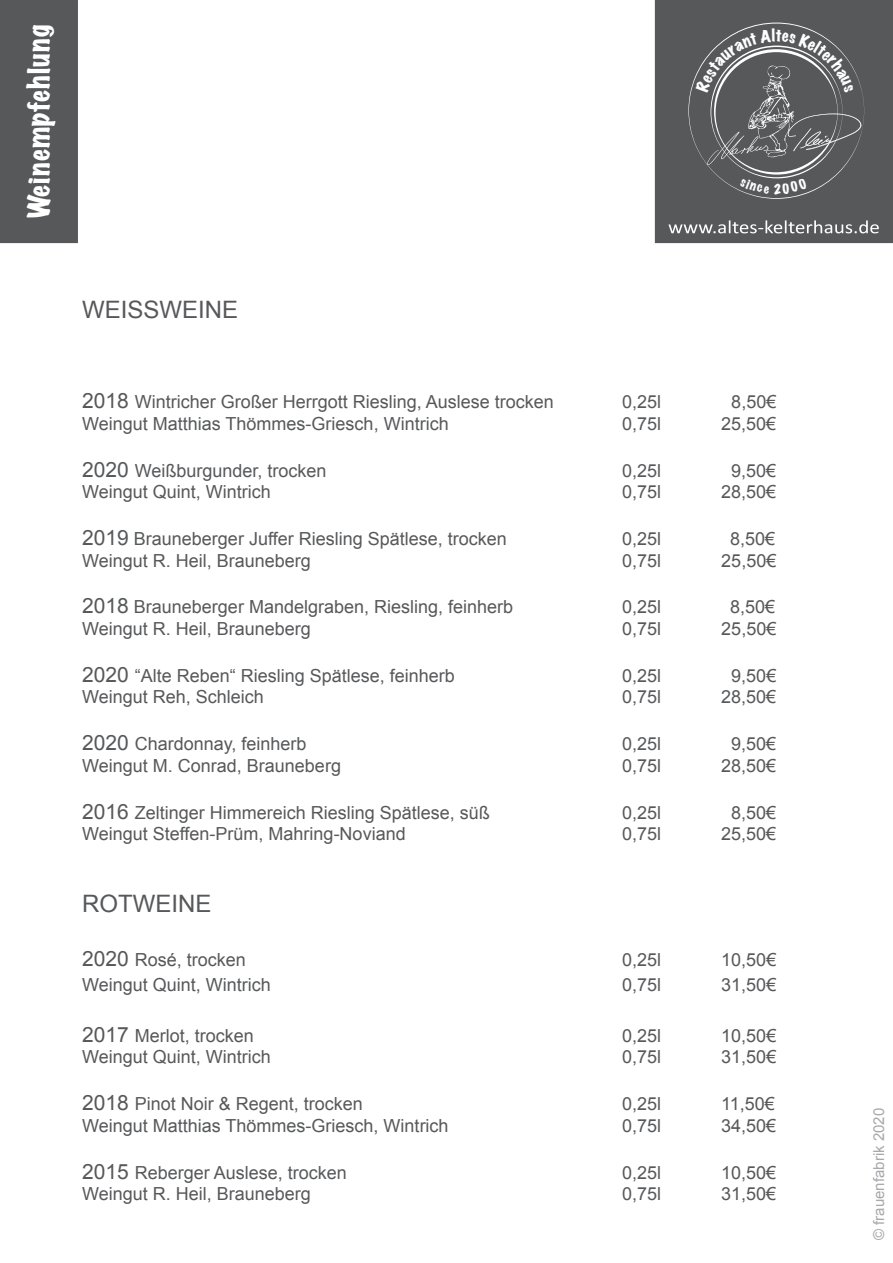
<style>
.page{position:relative;width:893px;height:1263px;background:#fff}
.page>*{position:absolute;margin:0;border:0;box-sizing:border-box;transform-origin:0 0}
.t1{font:expanded 27px "Marker Felt";letter-spacing:.035em;color:#fff}
.t2{font:24px "Arial";color:#57585a}
.t3{font:18px "Arial";color:#57585a}
.t4{font:15px "Arial";color:#a8a9ad}
.s1{font-size:21px}
</style>
<div class="page">
<div style="left:1px;top:1px;width:76px;height:241px;background:#57585a"></div>
<div style="left:0;top:0;width:78px;height:243px;border:2px solid #57585a"></div>
<div style="left:656px;top:1px;width:236px;height:241px;background:#57585a"></div>
<div style="left:655px;top:0;width:238px;height:243px;border:2px solid #57585a"></div>
<svg style="left:669px;top:220px;width:210px;height:13px"></svg>
<svg style="left:688px;top:23px;width:176px;height:176px"></svg>
<h1 class="t1" style="left:17px;top:218px;width:195px;rotate:-90deg">Weinempfehlung</h1>
<h2 class="t2" style="left:82px;top:294px;width:158px">WEISSWEINE</h2>
<p class="t3" style="left:82px;top:390px;width:473px"><span class="s1">2018</span> Wintricher Großer Herrgott Riesling, Auslese trocken</p>
<p class="t3" style="left:622px;top:390px;width:41px">0,25l</p>
<p class="t3" style="left:731px;top:390px;width:47px">8,50€</p>
<p class="t3" style="left:82px;top:412px;width:368px">Weingut Matthias Thömmes-Griesch, Wintrich</p>
<p class="t3" style="left:622px;top:412px;width:41px">0,75l</p>
<p class="t3" style="left:721px;top:412px;width:57px">25,50€</p>
<p class="t3" style="left:82px;top:458px;width:246px"><span class="s1">2020</span> Weißburgunder, trocken</p>
<p class="t3" style="left:622px;top:458px;width:41px">0,25l</p>
<p class="t3" style="left:731px;top:458px;width:47px">9,50€</p>
<p class="t3" style="left:82px;top:480px;width:190px">Weingut Quint, Wintrich</p>
<p class="t3" style="left:622px;top:480px;width:41px">0,75l</p>
<p class="t3" style="left:721px;top:480px;width:57px">28,50€</p>
<p class="t3" style="left:82px;top:527px;width:426px"><span class="s1">2019</span> Brauneberger Juffer Riesling Spätlese, trocken</p>
<p class="t3" style="left:622px;top:527px;width:41px">0,25l</p>
<p class="t3" style="left:730px;top:527px;width:47px">8,50€</p>
<p class="t3" style="left:82px;top:548px;width:230px">Weingut R. Heil, Brauneberg</p>
<p class="t3" style="left:622px;top:548px;width:41px">0,75l</p>
<p class="t3" style="left:721px;top:548px;width:57px">25,50€</p>
<p class="t3" style="left:82px;top:595px;width:432px"><span class="s1">2018</span> Brauneberger Mandelgraben, Riesling, feinherb</p>
<p class="t3" style="left:622px;top:595px;width:41px">0,25l</p>
<p class="t3" style="left:730px;top:595px;width:47px">8,50€</p>
<p class="t3" style="left:82px;top:617px;width:230px">Weingut R. Heil, Brauneberg</p>
<p class="t3" style="left:622px;top:617px;width:41px">0,75l</p>
<p class="t3" style="left:721px;top:617px;width:57px">25,50€</p>
<p class="t3" style="left:82px;top:664px;width:374px"><span class="s1">2020</span> “Alte Reben“ Riesling Spätlese, feinherb</p>
<p class="t3" style="left:622px;top:664px;width:41px">0,25l</p>
<p class="t3" style="left:731px;top:664px;width:47px">9,50€</p>
<p class="t3" style="left:82px;top:685px;width:183px">Weingut Reh, Schleich</p>
<p class="t3" style="left:622px;top:685px;width:41px">0,75l</p>
<p class="t3" style="left:721px;top:685px;width:57px">28,50€</p>
<p class="t3" style="left:82px;top:732px;width:226px"><span class="s1">2020</span> Chardonnay, feinherb</p>
<p class="t3" style="left:622px;top:732px;width:41px">0,25l</p>
<p class="t3" style="left:731px;top:732px;width:47px">9,50€</p>
<p class="t3" style="left:82px;top:754px;width:260px">Weingut M. Conrad, Brauneberg</p>
<p class="t3" style="left:622px;top:754px;width:41px">0,75l</p>
<p class="t3" style="left:721px;top:754px;width:57px">28,50€</p>
<p class="t3" style="left:82px;top:800px;width:409px"><span class="s1">2016</span> Zeltinger Himmereich Riesling Spätlese, süß</p>
<p class="t3" style="left:622px;top:800px;width:41px">0,25l</p>
<p class="t3" style="left:731px;top:800px;width:47px">8,50€</p>
<p class="t3" style="left:82px;top:822px;width:325px">Weingut Steffen-Prüm, Mahring-Noviand</p>
<p class="t3" style="left:622px;top:822px;width:41px">0,75l</p>
<p class="t3" style="left:721px;top:822px;width:57px">25,50€</p>
<h2 class="t2" style="left:82px;top:888px;width:131px">ROTWEINE</h2>
<p class="t3" style="left:82px;top:948px;width:165px"><span class="s1">2020</span> Rosé, trocken</p>
<p class="t3" style="left:622px;top:948px;width:41px">0,25l</p>
<p class="t3" style="left:721px;top:948px;width:57px">10,50€</p>
<p class="t3" style="left:82px;top:973px;width:190px">Weingut Quint, Wintrich</p>
<p class="t3" style="left:622px;top:973px;width:41px">0,75l</p>
<p class="t3" style="left:721px;top:973px;width:57px">31,50€</p>
<p class="t3" style="left:82px;top:1024px;width:173px"><span class="s1">2017</span> Merlot, trocken</p>
<p class="t3" style="left:622px;top:1024px;width:41px">0,25l</p>
<p class="t3" style="left:721px;top:1024px;width:57px">10,50€</p>
<p class="t3" style="left:82px;top:1045px;width:190px">Weingut Quint, Wintrich</p>
<p class="t3" style="left:622px;top:1045px;width:41px">0,75l</p>
<p class="t3" style="left:721px;top:1045px;width:57px">31,50€</p>
<p class="t3" style="left:82px;top:1092px;width:282px"><span class="s1">2018</span> Pinot Noir &amp; Regent, trocken</p>
<p class="t3" style="left:622px;top:1092px;width:41px">0,25l</p>
<p class="t3" style="left:721px;top:1092px;width:55px">11,50€</p>
<p class="t3" style="left:82px;top:1114px;width:368px">Weingut Matthias Thömmes-Griesch, Wintrich</p>
<p class="t3" style="left:622px;top:1114px;width:41px">0,75l</p>
<p class="t3" style="left:721px;top:1114px;width:57px">34,50€</p>
<p class="t3" style="left:82px;top:1160px;width:266px"><span class="s1">2015</span> Reberger Auslese, trocken</p>
<p class="t3" style="left:622px;top:1160px;width:41px">0,25l</p>
<p class="t3" style="left:721px;top:1160px;width:57px">10,50€</p>
<p class="t3" style="left:82px;top:1182px;width:230px">Weingut R. Heil, Brauneberg</p>
<p class="t3" style="left:622px;top:1182px;width:41px">0,75l</p>
<p class="t3" style="left:721px;top:1182px;width:57px">31,50€</p>
<p class="t4" style="left:869px;top:1240px;width:133px;rotate:-90deg">© frauenfabrik 2020</p>
</div>
